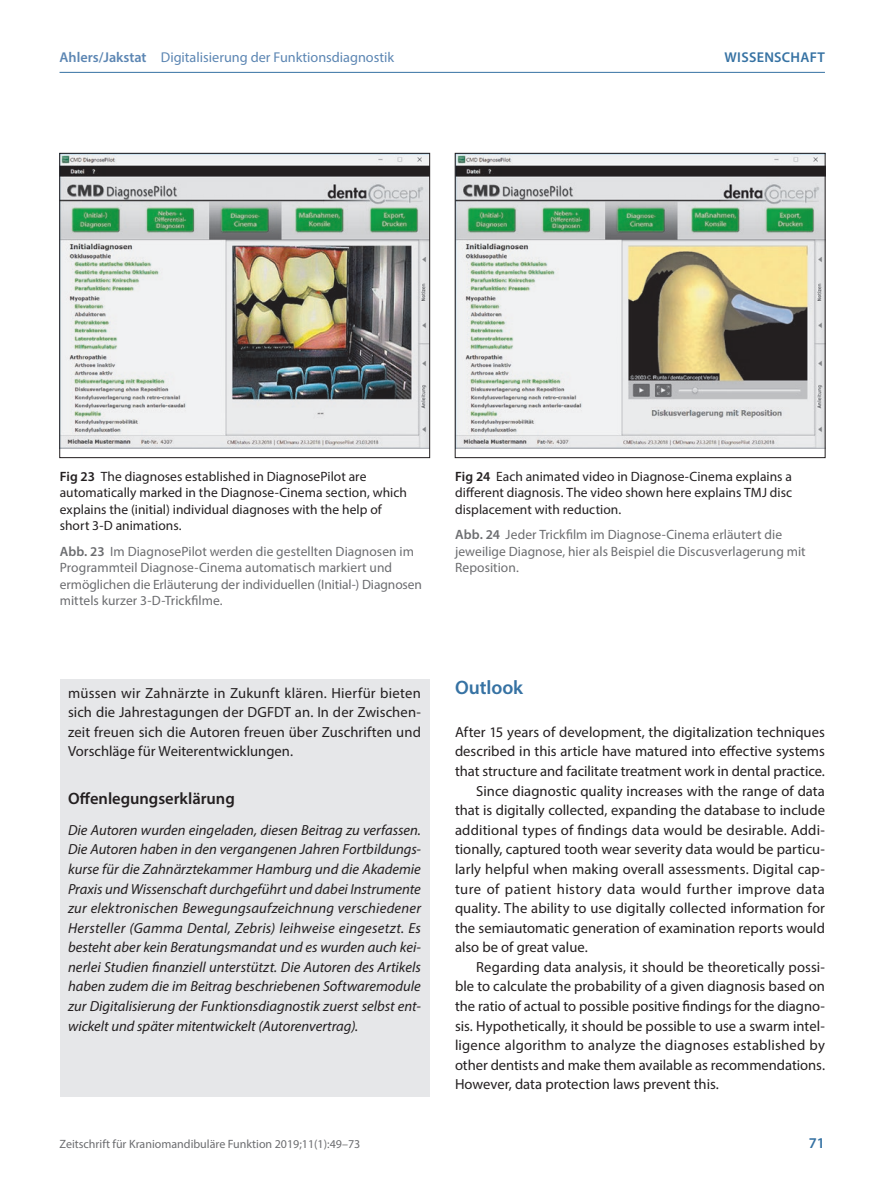
<style>
.page{position:relative;width:893px;height:1191px;background:#fff}
.page>*{position:absolute;margin:0;border:0;box-sizing:border-box;transform-origin:0 0}
.t1{font:600 19.5px "Myriad Pro";letter-spacing:-.005em;color:#3672a3}
.t2{font:600 16.5px "Myriad Pro";color:#231f20}
.t3{font:600 15px "Myriad Pro";color:#3672a3}
.t4{font:14.7px/19.5px "Myriad Pro";letter-spacing:.005em;color:#231f20;text-align:justify}
.t5{font:italic 14.7px/19.5px "Myriad Pro";letter-spacing:-.005em;color:#231f20;text-align:justify}
.t6{font:14.7px "Myriad Pro";letter-spacing:.025em;color:#231f20}
.t7{font:14.25px "Myriad Pro";color:#5c86b3}
.t8{font:600 14.25px "Myriad Pro";color:#3672a3}
.t9{font:13.5px/16.5px "Myriad Pro";color:#6c6d70}
.t10{font:13.5px/16.5px "Myriad Pro";letter-spacing:.005em;color:#231f20}
.t11{font:12px "Myriad Pro";color:#6c6d70}
.s1{font-weight:600}
</style>
<div class="page">
<hr style="left:60px;top:72px;width:765px;height:1px;background:#3672a3">
<div style="left:60px;top:679px;width:369px;height:418px;background:#e6e7e9"></div>
<img style="left:62px;top:155px;width:366px;height:293px">
<div style="left:60px;top:153px;width:370px;height:305px;border:1px solid #231f20"></div>
<img style="left:457px;top:155px;width:366px;height:293px">
<div style="left:455px;top:153px;width:370px;height:305px;border:1px solid #231f20"></div>
<p class="t7" style="left:60px;top:48px;width:336px"><span class="s1">Ahlers/Jakstat</span> Digitalisierung der Funktionsdiagnostik</p>
<p class="t8" style="left:725px;top:48px;width:22px">Wissenschaft</p>
<p class="t10" style="left:60px;top:467px;width:349px"><span class="s1">Fig 23</span> The diagnoses established in DiagnosePilot are automatically marked in the Diagnose-Cinema section, which explains the (initial) individual diagnoses with the help of short 3-D animations.</p>
<p class="t9" style="left:60px;top:542px;width:364px"><span class="s1">Abb. 23</span> Im DiagnosePilot werden die gestellten Diagnosen im Programmteil Diagnose-Cinema automatisch markiert und ermöglichen die Erläuterung der individuellen (Initial-) Diagnosen mittels kurzer 3-D-Trickfilme.</p>
<p class="t4" style="left:68px;top:683px;width:354px">müssen wir Zahnärzte in Zukunft klären. Hierfür bieten sich die Jahrestagungen der DGFDT an. In der Zwischen&shy;zeit freuen sich die Autoren freuen über Zuschriften und Vorschläge für Weiterentwicklungen.</p>
<p class="t2" style="left:68px;top:787px;width:168px">Offenlegungserklärung</p>
<p class="t5" style="left:68px;top:820px;width:354px">Die Autoren wurden eingeladen, diesen Beitrag zu verfassen.<br>Die Autoren haben in den vergangenen Jahren Fortbildungs&shy;kurse für die Zahnärztekammer Hamburg und die Akademie Praxis und Wissenschaft durchgeführt und dabei Instrumente zur elektronischen Bewegungsaufzeichnung verschiedener Hersteller (Gamma Dental, Zebris) leihweise eingesetzt. Es besteht aber kein Beratungsmandat und es wurden auch kei&shy;nerlei Studien finanziell unterstützt. Die Autoren des Artikels haben zudem die im Beitrag beschriebenen Softwaremodule zur Digitalisierung der Funktionsdiagnostik zuerst selbst ent&shy;wickelt und später mitentwickelt (Autorenvertrag).</p>
<p class="t10" style="left:455px;top:467px;width:338px;text-align:justify"><span class="s1">Fig 24</span> Each animated video in Diagnose-Cinema explains a different diagnosis. The video shown here explains TMJ disc displacement with reduction.</p>
<p class="t9" style="left:455px;top:526px;width:352px"><span class="s1">Abb. 24</span> Jeder Trickfilm im Diagnose-Cinema erläutert die jeweilige Diagnose, hier als Beispiel die Discusverlagerung mit<br>Reposition.</p>
<h1 class="t1" style="left:455px;top:675px;width:70px">Outlook</h1>
<p class="t4" style="left:455px;top:722px;width:371px">After 15 years of development, the digitalization techniques</p>
<p class="t4" style="left:455px;top:741px;width:371px">described in this article have matured into effective systems</p>
<p class="t4" style="left:455px;top:761px;width:371px">that structure and facilitate treatment work in dental practice.</p>
<p class="t4" style="left:476px;top:780px;width:350px">Since diagnostic quality increases with the range of data</p>
<p class="t4" style="left:455px;top:800px;width:371px">that is digitally collected, expanding the database to include</p>
<p class="t4" style="left:455px;top:820px;width:371px">additional types of findings data would be desirable. Addi-</p>
<p class="t4" style="left:455px;top:839px;width:371px">tionally, captured tooth wear severity data would be particu-</p>
<p class="t4" style="left:455px;top:859px;width:371px">larly helpful when making overall assessments. Digital cap-</p>
<p class="t6" style="left:455px;top:879px;width:371px">ture of patient history data would further improve data</p>
<p class="t4" style="left:455px;top:898px;width:371px">quality. The ability to use digitally collected information for</p>
<p class="t4" style="left:455px;top:917px;width:371px">the semiautomatic generation of examination reports would</p>
<p class="t4" style="left:455px;top:937px;width:134px">also be of great value.</p>
<p class="t4" style="left:476px;top:957px;width:350px">Regarding data analysis, it should be theoretically possi-</p>
<p class="t4" style="left:455px;top:976px;width:371px">ble to calculate the probability of a given diagnosis based on</p>
<p class="t4" style="left:455px;top:996px;width:371px">the ratio of actual to possible positive findings for the diagno-</p>
<p class="t4" style="left:455px;top:1015px;width:371px">sis. Hypothetically, it should be possible to use a swarm intel-</p>
<p class="t4" style="left:455px;top:1035px;width:371px">ligence algorithm to analyze the diagnoses established by</p>
<p class="t4" style="left:455px;top:1054px;width:371px">other dentists and make them available as recommendations.</p>
<p class="t4" style="left:455px;top:1074px;width:265px">However, data protection laws prevent this.</p>
<p class="t11" style="left:60px;top:1136px;width:302px">Zeitschrift für Kraniomandibuläre Funktion 2019;11(1):49–73</p>
<p class="t3" style="left:809px;top:1133px;width:18px">71</p>
</div>
